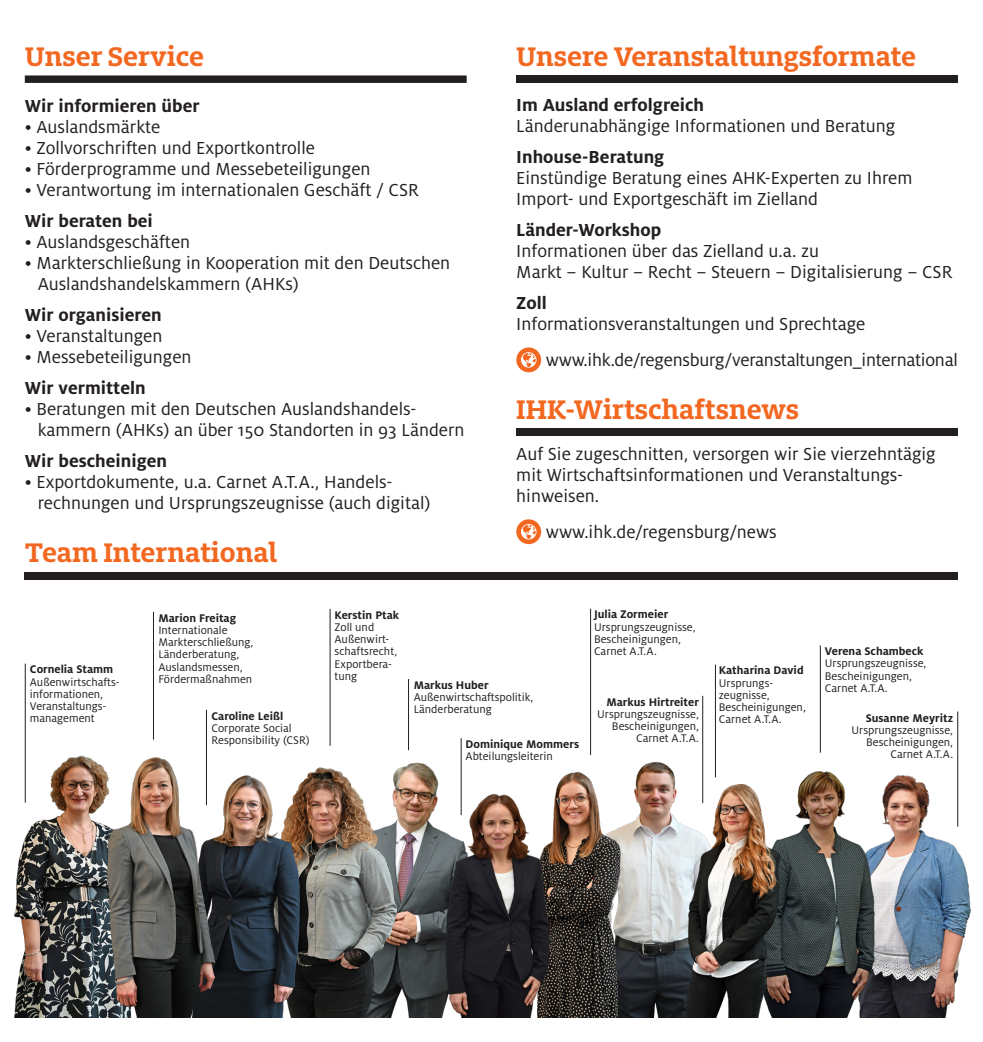
<style>
.page{position:relative;width:983px;height:1042px;background:#fff}
.page>*{position:absolute;margin:0;border:0;box-sizing:border-box;transform-origin:0 0}
.Rückseite_Inhalt{font:700 29.75px "Milo Slab Pro";color:#f36821}
.Rückseite_Titel{font:700 29.75px "Milo Slab Pro";color:#f36821}
.Rückseite_Inhalt-2{font:19.25px/21px "Milo Pro";color:#231f20}
.Anmeldung_Inhalt{font:19.25px/21px "Milo Pro";color:#231f20}
.Anmeldung_Inhalt-2{font:700 19.25px "Milo Pro";color:#231f20}
.t1{font:12.25px/12.2px "Milo Pro";color:#231f20}
.t2{font:700 12.25px "Milo Pro";color:#231f20}
.s1{font-weight:700}
</style>
<div class="page">
<div style="left:516px;top:347px;width:25px;height:25px;background:#f36821;border-radius:50%"></div>
<svg style="left:521px;top:352px;width:15px;height:16px"></svg>
<div style="left:516px;top:519px;width:25px;height:25px;background:#f36821;border-radius:50%"></div>
<svg style="left:521px;top:524px;width:15px;height:15px"></svg>
<div style="left:516px;top:76px;width:441px;height:7px;background:#231f20"></div>
<div style="left:516px;top:428px;width:441px;height:8px;background:#231f20"></div>
<div style="left:25px;top:572px;width:932px;height:8px;background:#231f20"></div>
<div style="left:25px;top:75px;width:441px;height:8px;background:#231f20"></div>
<img style="left:407px;top:747px;width:55px;height:270px">
<img style="left:590px;top:746px;width:126px;height:271px">
<img style="left:306px;top:766px;width:101px;height:251px">
<img style="left:895px;top:763px;width:76px;height:254px">
<img style="left:14px;top:746px;width:85px;height:271px">
<img style="left:560px;top:756px;width:80px;height:261px">
<img style="left:434px;top:781px;width:132px;height:236px">
<img style="left:226px;top:775px;width:80px;height:242px">
<img style="left:784px;top:771px;width:111px;height:246px">
<img style="left:651px;top:768px;width:133px;height:249px">
<img style="left:99px;top:757px;width:127px;height:260px">
<hr style="left:153px;top:612px;width:1px;height:127px;background:#231f20">
<hr style="left:206px;top:710px;width:1px;height:95px;background:#231f20">
<hr style="left:25px;top:663px;width:1px;height:139px;background:#231f20">
<hr style="left:408px;top:679px;width:1px;height:71px;background:#231f20">
<hr style="left:329px;top:609px;width:1px;height:137px;background:#231f20">
<hr style="left:590px;top:609px;width:1px;height:146px;background:#231f20">
<hr style="left:460px;top:738px;width:1px;height:77px;background:#231f20">
<hr style="left:819px;top:645px;width:1px;height:107px;background:#231f20">
<hr style="left:714px;top:665px;width:1px;height:112px;background:#231f20">
<hr style="left:702px;top:696px;width:1px;height:107px;background:#231f20">
<hr style="left:957px;top:711px;width:1px;height:115px;background:#231f20">
<p class="Rückseite_Titel" style="left:25px;top:37px;width:181px">Unser Service</p>
<p class="Anmeldung_Inhalt-2" style="left:25px;top:95px;width:176px">Wir informieren über</p>
<p class="Anmeldung_Inhalt" style="left:25px;top:117px;width:137px">• Auslandsmärkte</p>
<p class="Anmeldung_Inhalt" style="left:25px;top:138px;width:291px">• Zollvorschriften und Exportkontrolle</p>
<p class="Anmeldung_Inhalt" style="left:25px;top:159px;width:347px">• Förderprogramme und Messebeteiligungen</p>
<p class="Anmeldung_Inhalt" style="left:25px;top:180px;width:395px">• Verantwortung im internationalen Geschäft / CSR</p>
<p class="Anmeldung_Inhalt-2" style="left:25px;top:210px;width:129px">Wir beraten bei</p>
<p class="Anmeldung_Inhalt" style="left:25px;top:232px;width:167px">• Auslandsgeschäften</p>
<p class="Anmeldung_Inhalt" style="left:38px;top:253px;width:414px;text-indent:-13px">• Markterschließung in Kooperation mit den Deutschen<br>Auslandshandelskammern (AHKs)</p>
<p class="Anmeldung_Inhalt-2" style="left:25px;top:304px;width:138px">Wir organisieren</p>
<p class="Anmeldung_Inhalt" style="left:25px;top:326px;width:139px">• Veranstaltungen</p>
<p class="Anmeldung_Inhalt" style="left:25px;top:347px;width:168px">• Messebeteiligungen</p>
<p class="Anmeldung_Inhalt-2" style="left:25px;top:377px;width:122px">Wir vermitteln</p>
<p class="Anmeldung_Inhalt" style="left:38px;top:399px;width:428px;text-indent:-13px">• Beratungen mit den Deutschen Auslandshandels&shy;kammern (AHKs) an über 150 Standorten in 93 Ländern</p>
<p class="Anmeldung_Inhalt-2" style="left:25px;top:450px;width:144px">Wir bescheinigen</p>
<p class="Anmeldung_Inhalt" style="left:38px;top:472px;width:394px;text-indent:-13px">• Exportdokumente, u.a. Carnet A.T.A., Handels&shy;rechnungen und Ursprungszeugnisse (auch digital)</p>
<p class="Rückseite_Inhalt" style="left:25px;top:533px;width:254px">Team International</p>
<p class="Rückseite_Inhalt" style="left:516px;top:37px;width:401px">Unsere Veranstaltungsformate</p>
<p class="Rückseite_Inhalt-2" style="left:516px;top:95px;width:380px"><span class="s1">Im Ausland erfolgreich<br></span>Länderunabhängige Informationen und Beratung</p>
<p class="Rückseite_Inhalt-2" style="left:516px;top:147px;width:397px"><span class="s1">Inhouse-Beratung<br></span>Einstündige Beratung eines AHK-Experten zu Ihrem<br>Import- und Exportgeschäft im Zielland</p>
<p class="Rückseite_Inhalt-2" style="left:516px;top:220px;width:437px"><span class="s1">Länder-Workshop<br></span>Informationen über das Zielland u.a. zu<br>Markt – Kultur – Recht – Steuern – Digitalisierung – CSR</p>
<p class="Rückseite_Inhalt-2" style="left:516px;top:293px;width:350px"><span class="s1">Zoll<br></span>Informationsveranstaltungen und Sprechtage</p>
<p class="Rückseite_Inhalt-2" style="left:545px;top:350px;width:413px">www.ihk.de/regensburg/veranstaltungen_international</p>
<p class="Rückseite_Inhalt" style="left:516px;top:390px;width:284px">IHK-Wirtschaftsnews</p>
<p class="Rückseite_Inhalt-2" style="left:516px;top:444px;width:421px">Auf Sie zugeschnitten, versorgen wir Sie vierzehntägig mit Wirtschaftsinformationen und Veranstaltungs&shy;hinweisen.</p>
<p class="Rückseite_Inhalt-2" style="left:545px;top:521px;width:232px">www.ihk.de/regensburg/news</p>
<p class="t2" style="left:30px;top:662px;width:85px">Cornelia Stamm</p>
<p class="t1" style="left:30px;top:676px;width:91px">Außenwirtschafts&shy;informationen,</p>
<p class="t1" style="left:30px;top:700px;width:78px">Veranstaltungs&shy;management</p>
<p class="t2" style="left:158px;top:611px;width:79px">Marion Freitag</p>
<p class="t1" style="left:158px;top:624px;width:97px">Internationale<br>Markterschließung,<br>Länderberatung,</p>
<p class="t1" style="left:158px;top:660px;width:95px">Auslandsmessen,<br>Fördermaßnahmen</p>
<p class="t2" style="left:211px;top:709px;width:73px">Caroline Leißl</p>
<p class="t1" style="left:211px;top:722px;width:100px">Corporate Social<br>Responsibility (CSR)</p>
<p class="t2" style="left:334px;top:608px;width:66px">Kerstin Ptak</p>
<p class="t1" style="left:334px;top:621px;width:64px">Zoll und<br>Außenwirt&shy;schaftsrecht,<br>Exportbera&shy;tung</p>
<p class="t2" style="left:413px;top:678px;width:76px">Markus Huber</p>
<p class="t1" style="left:413px;top:691px;width:121px">Außenwirtschaftspolitik,</p>
<p class="t1" style="left:413px;top:703px;width:80px">Länderberatung</p>
<p class="t2" style="left:465px;top:737px;width:115px">Dominique Mommers</p>
<p class="t1" style="left:465px;top:750px;width:89px">Abteilungsleiterin</p>
<p class="t2" style="left:594px;top:607px;width:76px">Julia Zormeier</p>
<p class="t1" style="left:594px;top:621px;width:103px">Ursprungszeugnisse,<br>Bescheinigungen,<br>Carnet A.T.A.</p>
<p class="t2" style="left:606px;top:695px;width:94px">Markus Hirtreiter</p>
<p class="t1" style="left:597px;top:708px;width:103px;text-align:right">Ursprungszeugnisse,<br>Bescheinigungen,<br>Carnet A.T.A.</p>
<p class="t2" style="left:718px;top:663px;width:86px">Katharina David</p>
<p class="t1" style="left:718px;top:677px;width:89px">Ursprungs&shy;zeugnisse,<br>Bescheinigungen,<br>Carnet A.T.A.</p>
<p class="t2" style="left:824px;top:644px;width:100px">Verena Schambeck</p>
<p class="t1" style="left:824px;top:657px;width:103px">Ursprungszeugnisse,<br>Bescheinigungen,<br>Carnet A.T.A.</p>
<p class="t2" style="left:865px;top:711px;width:89px">Susanne Meyritz</p>
<p class="t1" style="left:851px;top:724px;width:103px;text-align:right">Ursprungszeugnisse,<br>Bescheinigungen,<br>Carnet A.T.A.</p>
</div>
